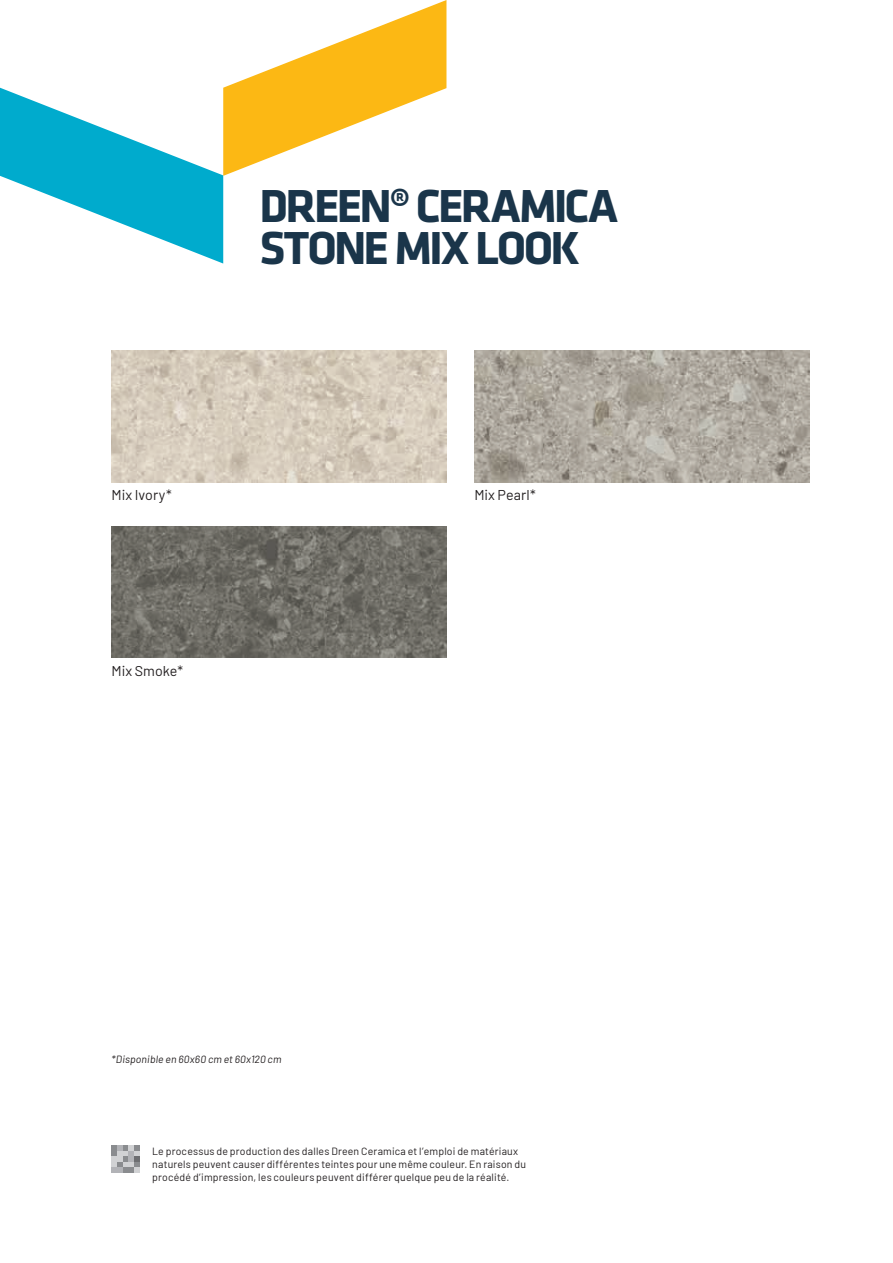
<style>
.page{position:relative;width:893px;height:1263px;background:#fff}
.page>*{position:absolute;margin:0;border:0;box-sizing:border-box;transform-origin:0 0}
.t1{font:700 48px/41.7px "Klavika";letter-spacing:-.06em;color:#1a354a}
.t2{font:14.25px "Barlow";letter-spacing:.005em;color:#231f20}
.t3{font:10.5px/13.2px "Barlow";letter-spacing:.015em;color:#231f20}
.t4{font:italic 10.5px "Barlow";letter-spacing:.015em;color:#231f20}
</style>
<div class="page">
<svg style="left:0;top:0;width:446px;height:264px"></svg>
<img style="left:112px;top:351px;width:334px;height:131px">
<img style="left:474px;top:351px;width:335px;height:131px">
<img style="left:112px;top:526px;width:334px;height:132px">
<svg style="left:112px;top:1145px;width:28px;height:28px"></svg>
<h1 class="t1" style="left:260px;top:185px;width:360px">DREEN® CERAMICA<br>STONE MIX LOOK</h1>
<h2 class="t2" style="left:112px;top:490px;width:62px">Mix Ivory*</h2>
<h2 class="t2" style="left:474px;top:490px;width:63px">Mix Pearl*</h2>
<h2 class="t2" style="left:112px;top:665px;width:73px">Mix Smoke*</h2>
<p class="t4" style="left:112px;top:1055px;width:171px">*Disponible en 60x60 cm et 60x120 cm</p>
<p class="t3" style="left:152px;top:1145px;width:375px">Le processus de production des dalles Dreen Ceramica et l’emploi de matériaux naturels peuvent causer différentes teintes pour une même couleur. En raison du procédé d’impression, les couleurs peuvent différer quelque peu de la réalité.</p>
</div>
